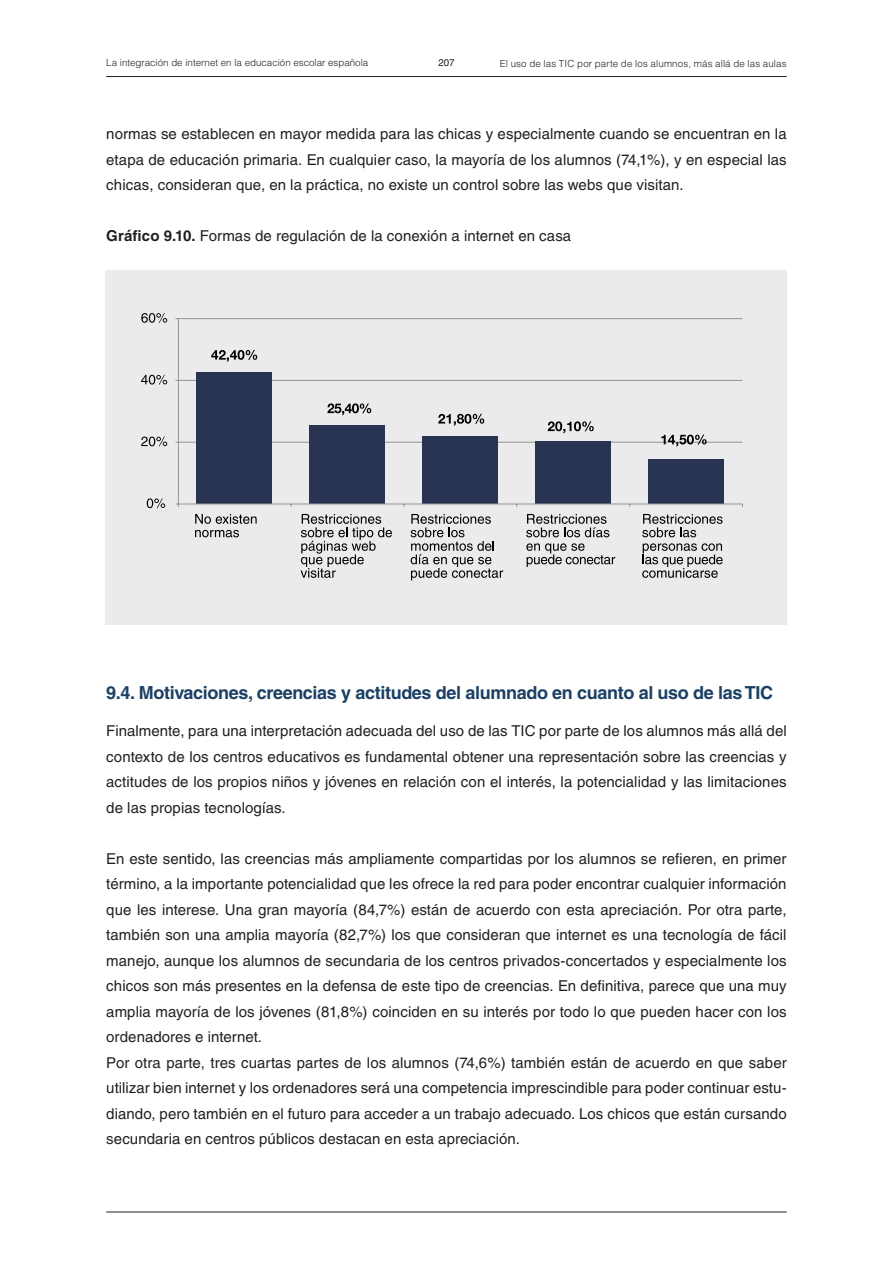
<style>
.page{position:relative;width:893px;height:1263px;background:#fff}
.page>*{position:absolute;margin:0;border:0;box-sizing:border-box;transform-origin:0 0}
.Subtitol{font:700 18px "Helvetica";letter-spacing:-.02em;color:#1b4064}
.Pa_de_text{font:15px/25.5px "Helvetica";letter-spacing:.005em;color:#231f20;text-align:justify}
.t1{font:300 9.75px "Helvetica";color:#231f20}
.t2{font:9.75px "Helvetica";color:#231f20}
.s1{font-weight:700}
</style>
<div class="page">
<hr style="left:106px;top:76px;width:681px;height:1px;background:#231f20">
<hr style="left:106px;top:1211px;width:681px;height:1px;background:#231f20">
<div style="left:105px;top:270px;width:682px;height:354px;background:#ebebed"></div>
<hr style="left:178px;top:442px;width:564px;height:1px;background:#969491">
<hr style="left:178px;top:380px;width:564px;height:1px;background:#969491">
<hr style="left:178px;top:318px;width:564px;height:1px;background:#969491">
<div style="left:197px;top:373px;width:75px;height:131px;background:#293352"></div>
<div style="left:309px;top:425px;width:76px;height:79px;background:#293352"></div>
<div style="left:422px;top:436px;width:76px;height:68px;background:#293352"></div>
<div style="left:535px;top:442px;width:76px;height:62px;background:#293352"></div>
<div style="left:648px;top:459px;width:75px;height:45px;background:#293352"></div>
<hr style="left:178px;top:319px;width:1px;height:185px;background:#969491">
<hr style="left:178px;top:504px;width:564px;height:1px;background:#969491">
<svg style="left:211px;top:350px;width:46px;height:12px"></svg>
<svg style="left:327px;top:403px;width:44px;height:12px"></svg>
<svg style="left:438px;top:414px;width:46px;height:12px"></svg>
<svg style="left:548px;top:421px;width:46px;height:12px"></svg>
<svg style="left:661px;top:434px;width:46px;height:12px"></svg>
<svg style="left:147px;top:498px;width:18px;height:10px"></svg>
<svg style="left:141px;top:437px;width:26px;height:9px"></svg>
<svg style="left:141px;top:375px;width:26px;height:10px"></svg>
<svg style="left:141px;top:313px;width:26px;height:10px"></svg>
<svg style="left:195px;top:530px;width:44px;height:7px"></svg>
<svg style="left:195px;top:514px;width:62px;height:10px"></svg>
<svg style="left:301px;top:514px;width:91px;height:64px"></svg>
<svg style="left:411px;top:514px;width:92px;height:66px"></svg>
<svg style="left:526px;top:543px;width:89px;height:24px"></svg>
<svg style="left:526px;top:514px;width:83px;height:23px"></svg>
<svg style="left:642px;top:543px;width:81px;height:35px"></svg>
<svg style="left:642px;top:514px;width:81px;height:23px"></svg>
<p class="t1" style="left:106px;top:57px;width:263px">La integración de internet en la educación escolar española</p>
<p class="t2" style="left:438px;top:57px;width:18px">207</p>
<p class="t1" style="left:500px;top:57px;width:288px">El uso de las TIC por parte de los alumnos, más allá de las aulas</p>
<p class="Pa_de_text" style="left:106px;top:121px;width:682px">normas se establecen en mayor medida para las chicas y especialmente cuando se encuentran en la etapa de educación primaria. En cualquier caso, la mayoría de los alumnos (74,1%), y en especial las chicas, consideran que, en la práctica, no existe un control sobre las webs que visitan.</p>
<p class="Pa_de_text" style="left:106px;top:223px;width:466px"><span class="s1">Gráfico 9.10.</span> Formas de regulación de la conexión a internet en casa</p>
<p class="Subtitol" style="left:106px;top:681px;width:668px">9.4. Motivaciones, creencias y actitudes del alumnado en cuanto al uso de las TIC</p>
<p class="Pa_de_text" style="left:106px;top:718px;width:682px">Finalmente, para una interpretación adecuada del uso de las TIC por parte de los alumnos más allá del contexto de los centros educativos es fundamental obtener una representación sobre las creencias y actitudes de los propios niños y jóvenes en relación con el interés, la potencialidad y las limitaciones de las propias tecnologías.</p>
<p class="Pa_de_text" style="left:106px;top:846px;width:682px">En este sentido, las creencias más ampliamente compartidas por los alumnos se refieren, en primer término, a la importante potencialidad que les ofrece la red para poder encontrar cualquier información que les interese. Una gran mayoría (84,7%) están de acuerdo con esta apreciación. Por otra parte, también son una amplia mayoría (82,7%) los que consideran que internet es una tecnología de fácil manejo, aunque los alumnos de secundaria de los centros privados-concertados y especialmente los chicos son más presentes en la defensa de este tipo de creencias. En definitiva, parece que una muy amplia mayoría de los jóvenes (81,8%) coinciden en su interés por todo lo que pueden hacer con los ordenadores e internet.</p>
<p class="Pa_de_text" style="left:106px;top:1050px;width:682px">Por otra parte, tres cuartas partes de los alumnos (74,6%) también están de acuerdo en que saber utilizar bien internet y los ordenadores será una competencia imprescindible para poder continuar estu&shy;diando, pero también en el futuro para acceder a un trabajo adecuado. Los chicos que están cursando secundaria en centros públicos destacan en esta apreciación.</p>
</div>
